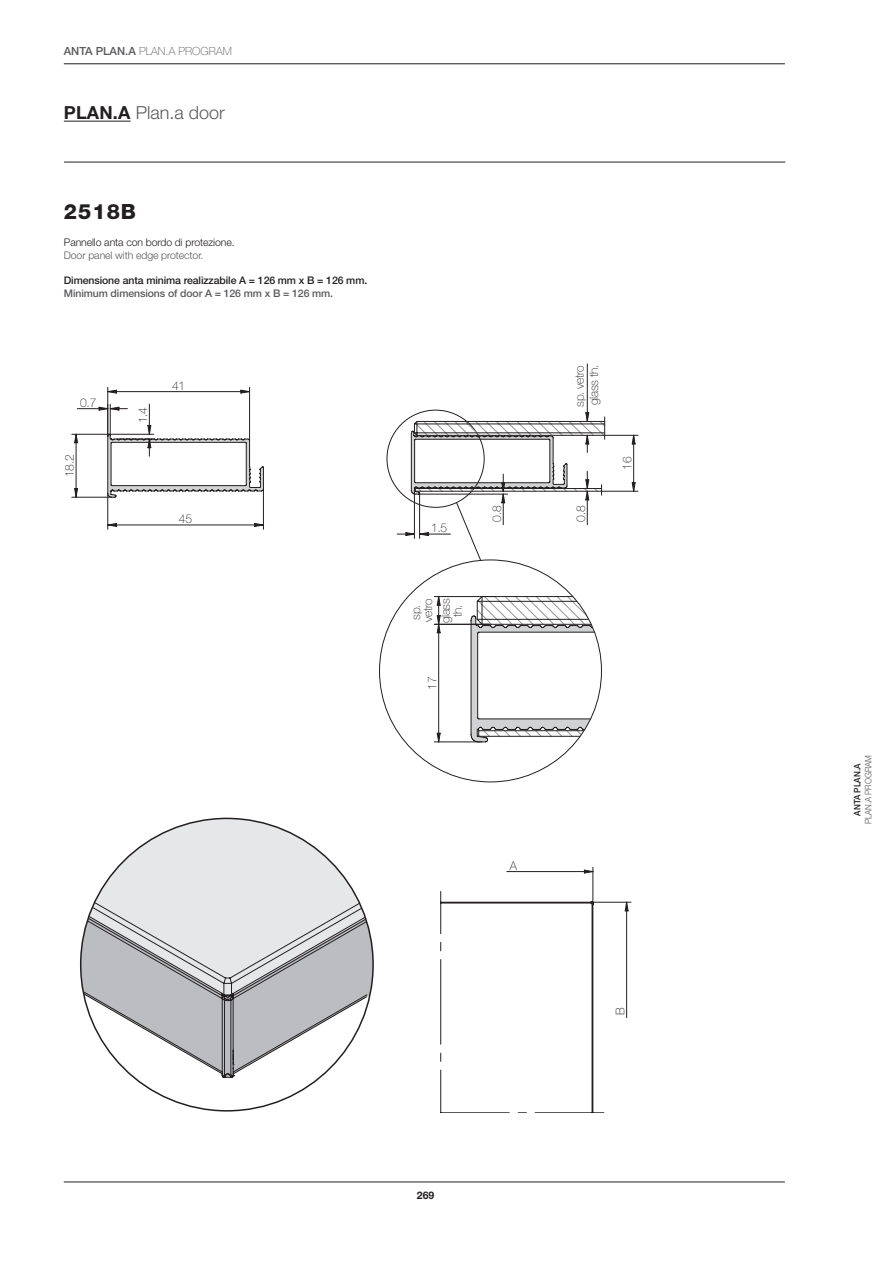
<style>
.page{position:relative;width:893px;height:1263px;background:#fff}
.page>*{position:absolute;margin:0;border:0;box-sizing:border-box;transform-origin:0 0}
.t1{font:800 21px "Helvetica Neue LT Std";letter-spacing:.05em;color:#231f20}
.t2{font:300 18px "Helvetica Neue LT Std";color:#5a5a5d}
.t3{font:100 12.15px/12px "Helvetica Neue LT Std";letter-spacing:-.025em;color:#231f20}
.t4{font:100 11.25px "Helvetica Neue LT Std";color:#5a5a5d}
.t5{font:500 10.5px "Helvetica Neue LT Std";letter-spacing:-.01em;color:#231f20}
.t6{font:500 10.5px "Helvetica Neue LT Std";letter-spacing:-.01em;color:#5a5a5d}
.t7{font:300 10.5px "Helvetica Neue LT Std";letter-spacing:-.01em;color:#231f20}
.t8{font:300 10.5px "Helvetica Neue LT Std";letter-spacing:-.01em;color:#5a5a5d}
.t9{font:700 10.5px "Helvetica Neue LT Std";color:#231f20}
.t10{font:300 9px "Helvetica Neue LT Std";color:#5a5a5d;scale:.9 1}
.t11{font:500 9px "Helvetica Neue LT Std";color:#231f20;scale:.9 1}
.s1{font-weight:500}
.s2{font-weight:700;color:#231f20}
</style>
<div class="page">
<hr style="left:64px;top:64px;width:721px;height:1px;background:#231f20">
<hr style="left:64px;top:162px;width:721px;height:1px;background:#231f20">
<hr style="left:64px;top:121px;width:67px;height:1px;background:#231f20">
<hr style="left:64px;top:1182px;width:721px;height:1px;background:#231f20">
<svg style="left:95px;top:818px;width:264px;height:82px;fill:#e6e7e9"></svg>
<svg style="left:81px;top:900px;width:287px;height:178px"></svg>
<svg style="left:440px;top:867px;width:164px;height:246px"></svg>
<hr style="left:507px;top:871px;width:86px;height:1px;background:#231f20">
<hr style="left:592px;top:902px;width:39px;height:1px;background:#231f20">
<svg style="left:625px;top:902px;width:4px;height:9px"></svg>
<hr style="left:626px;top:902px;width:1px;height:116px;background:#231f20">
<hr style="left:72px;top:434px;width:37px;height:1px;background:#231f20">
<hr style="left:72px;top:497px;width:39px;height:1px;background:#231f20">
<svg style="left:74px;top:434px;width:4px;height:9px"></svg>
<svg style="left:74px;top:488px;width:4px;height:10px"></svg>
<hr style="left:76px;top:434px;width:1px;height:63px;background:#231f20">
<hr style="left:149px;top:404px;width:1px;height:30px;background:#231f20">
<hr style="left:108px;top:494px;width:1px;height:35px;background:#231f20">
<hr style="left:263px;top:489px;width:1px;height:40px;background:#231f20">
<svg style="left:107px;top:523px;width:10px;height:4px"></svg>
<svg style="left:254px;top:523px;width:10px;height:4px"></svg>
<hr style="left:108px;top:525px;width:155px;height:1px;background:#231f20">
<hr style="left:587px;top:364px;width:1px;height:57px;background:#231f20">
<hr style="left:110px;top:404px;width:1px;height:31px;background:#231f20">
<hr style="left:77px;top:408px;width:31px;height:1px;background:#231f20">
<hr style="left:107px;top:387px;width:1px;height:49px;background:#231f20">
<hr style="left:249px;top:387px;width:1px;height:54px;background:#231f20">
<svg style="left:107px;top:390px;width:10px;height:4px"></svg>
<svg style="left:240px;top:390px;width:10px;height:4px"></svg>
<hr style="left:108px;top:391px;width:142px;height:1px;background:#231f20">
<hr style="left:602px;top:491px;width:36px;height:1px;background:#231f20">
<hr style="left:605px;top:435px;width:33px;height:1px;background:#231f20">
<svg style="left:632px;top:482px;width:4px;height:10px"></svg>
<svg style="left:632px;top:435px;width:4px;height:9px"></svg>
<hr style="left:633px;top:435px;width:1px;height:56px;background:#231f20">
<svg style="left:99px;top:407px;width:506px;height:96px"></svg>
<hr style="left:503px;top:494px;width:1px;height:31px;background:#231f20">
<hr style="left:419px;top:493px;width:1px;height:45px;background:#231f20">
<hr style="left:414px;top:491px;width:1px;height:47px;background:#231f20">
<svg style="left:379px;top:502px;width:223px;height:280px"></svg>
<p class="t4" style="left:64px;top:45px;width:170px"><span class="s1">ANTA PLAN.A</span> PLAN.A PROGRAM</p>
<p class="t2" style="left:64px;top:102px;width:162px"><span class="s2">PLAN.A</span> Plan.a door</p>
<p class="t1" style="left:64px;top:199px;width:74px">2518B</p>
<p class="t7" style="left:64px;top:236px;width:172px">Pannello anta con bordo di protezione.</p>
<p class="t8" style="left:64px;top:249px;width:141px">Door panel with edge protector.</p>
<p class="t5" style="left:64px;top:274px;width:305px">Dimensione anta minima realizzabile A = 126 mm x B = 126 mm.</p>
<p class="t6" style="left:64px;top:286px;width:271px">Minimum dimensions of door A = 126 mm x B = 126 mm.</p>
<p class="t3" style="left:80px;top:396px;width:18px">0.7</p>
<p class="t3" style="left:63px;top:477px;width:24px;rotate:-90deg">18.2</p>
<p class="t3" style="left:137px;top:423px;width:18px;rotate:-90deg">1.4</p>
<p class="t3" style="left:172px;top:379px;width:15px">41</p>
<p class="t3" style="left:179px;top:512px;width:15px">45</p>
<p class="t3" style="left:431px;top:521px;width:18px">1.5</p>
<p class="t3" style="left:410px;top:622px;width:25px;rotate:-90deg">sp. vetro</p>
<p class="t3" style="left:439px;top:623px;width:26px;text-align:center;rotate:-90deg">glass th.</p>
<p class="t3" style="left:426px;top:689px;width:15px;rotate:-90deg">17</p>
<p class="t3" style="left:491px;top:522px;width:18px;rotate:-90deg">0.8</p>
<p class="t3" style="left:573px;top:407px;width:43px;rotate:-90deg">sp. vetro</p>
<p class="t3" style="left:588px;top:405px;width:41px;rotate:-90deg">glass th.</p>
<p class="t3" style="left:575px;top:522px;width:18px;rotate:-90deg">0.8</p>
<p class="t3" style="left:621px;top:470px;width:15px;rotate:-90deg">16</p>
<p class="t3" style="left:510px;top:859px;width:9px">A</p>
<p class="t3" style="left:614px;top:1015px;width:9px;rotate:-90deg">B</p>
<p class="t9" style="left:417px;top:1189px;width:19px">269</p>
<p class="t11" style="left:852px;top:816px;width:59px;rotate:-90deg">ANTA PLAN.A</p>
<p class="t10" style="left:863px;top:824px;width:79px;rotate:-90deg">PLAN.A PROGRAM</p>
</div>
